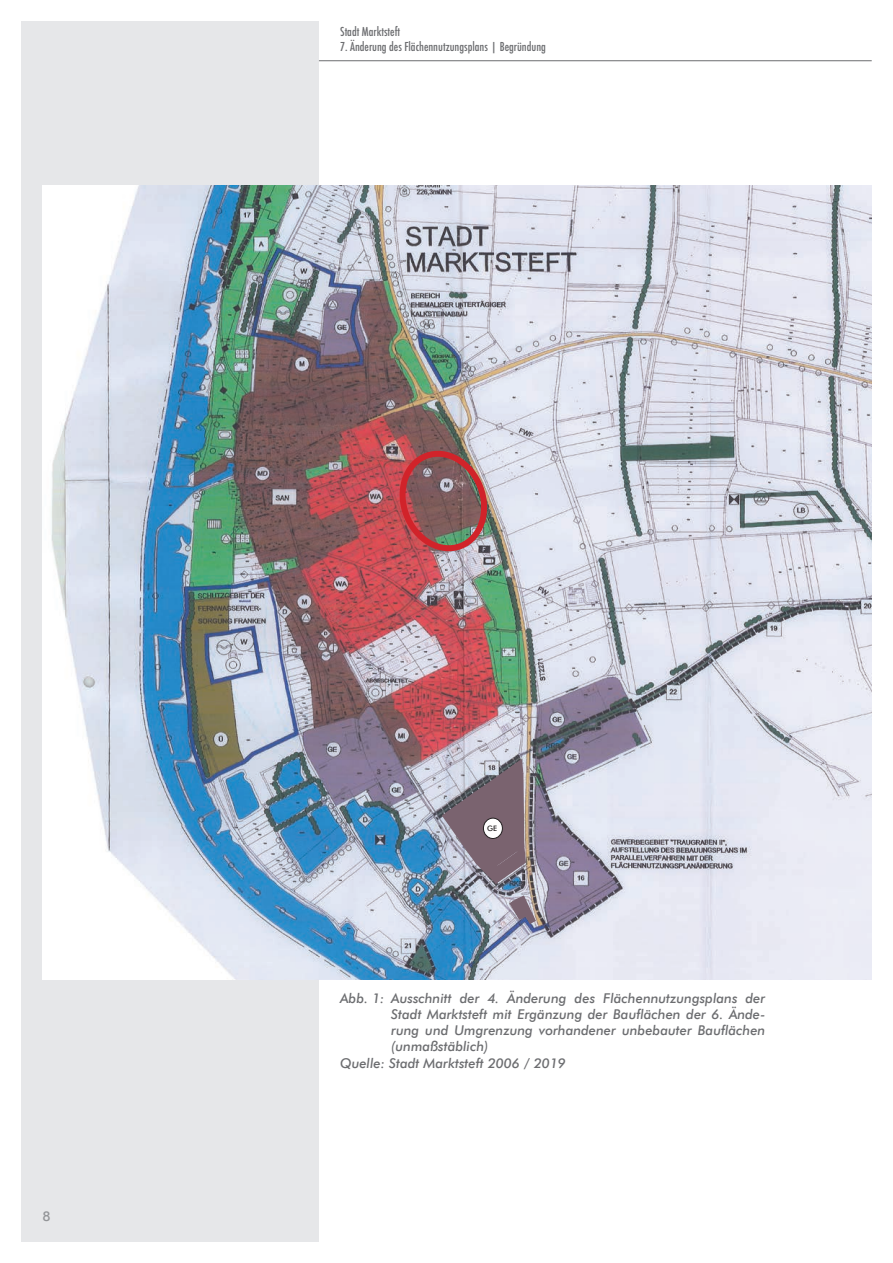
<style>
.page{position:relative;width:893px;height:1263px;background:#fff}
.page>*{position:absolute;margin:0;border:0;box-sizing:border-box;transform-origin:0 0}
.t1{font:italic 500 13.5px "Futura BT";color:#6c6d70}
.t2{font:500 13.5px "Futura BT";color:#939598}
.t3{font:500 condensed 12px "Futura";color:#6c6d70}
.t4{font:500 7.5px "Futura BT";color:#231f20}
</style>
<div class="page">
<div style="left:21px;top:21px;width:298px;height:1221px;background:#e6e7e9"></div>
<img style="left:43px;top:185px;width:829px;height:794px">
<img style="left:397px;top:448px;width:93px;height:106px">
<svg style="left:442px;top:759px;width:84px;height:125px;background:#8f8491"></svg>
<svg style="left:509px;top:895px;width:27px;height:29px"></svg>
<div style="left:483px;top:818px;width:19px;height:20px;background:#fff;border-radius:50%"></div>
<div style="left:483px;top:818px;width:20px;height:21px;border:1px solid #231f20;border-radius:50%"></div>
<hr style="left:319px;top:60px;width:553px;height:1px;background:#6c6d70">
<p class="t3" style="left:340px;top:24px;width:62px">Stadt Marktsteft</p>
<p class="t3" style="left:340px;top:39px;width:207px">7. Änderung des Flächennutzungsplans | Begründung</p>
<p class="t2" style="left:43px;top:1207px;width:10px">8</p>
<p class="t4" style="left:487px;top:823px;width:12px">GE</p>
<p class="t1" style="left:340px;top:989px;width:427px">Abb. 1: Ausschnitt der 4. Änderung des Flächennutzungsplans der</p>
<p class="t1" style="left:391px;top:1005px;width:376px">Stadt Marktsteft mit Ergänzung der Bauflächen der 6. Ände-</p>
<p class="t1" style="left:391px;top:1022px;width:376px">rung und Umgrenzung vorhandener unbebauter Bauflächen</p>
<p class="t1" style="left:391px;top:1038px;width:99px">(unmaßstäblich)</p>
<p class="t1" style="left:340px;top:1054px;width:227px">Quelle: Stadt Marktsteft 2006 / 2019</p>
</div>
